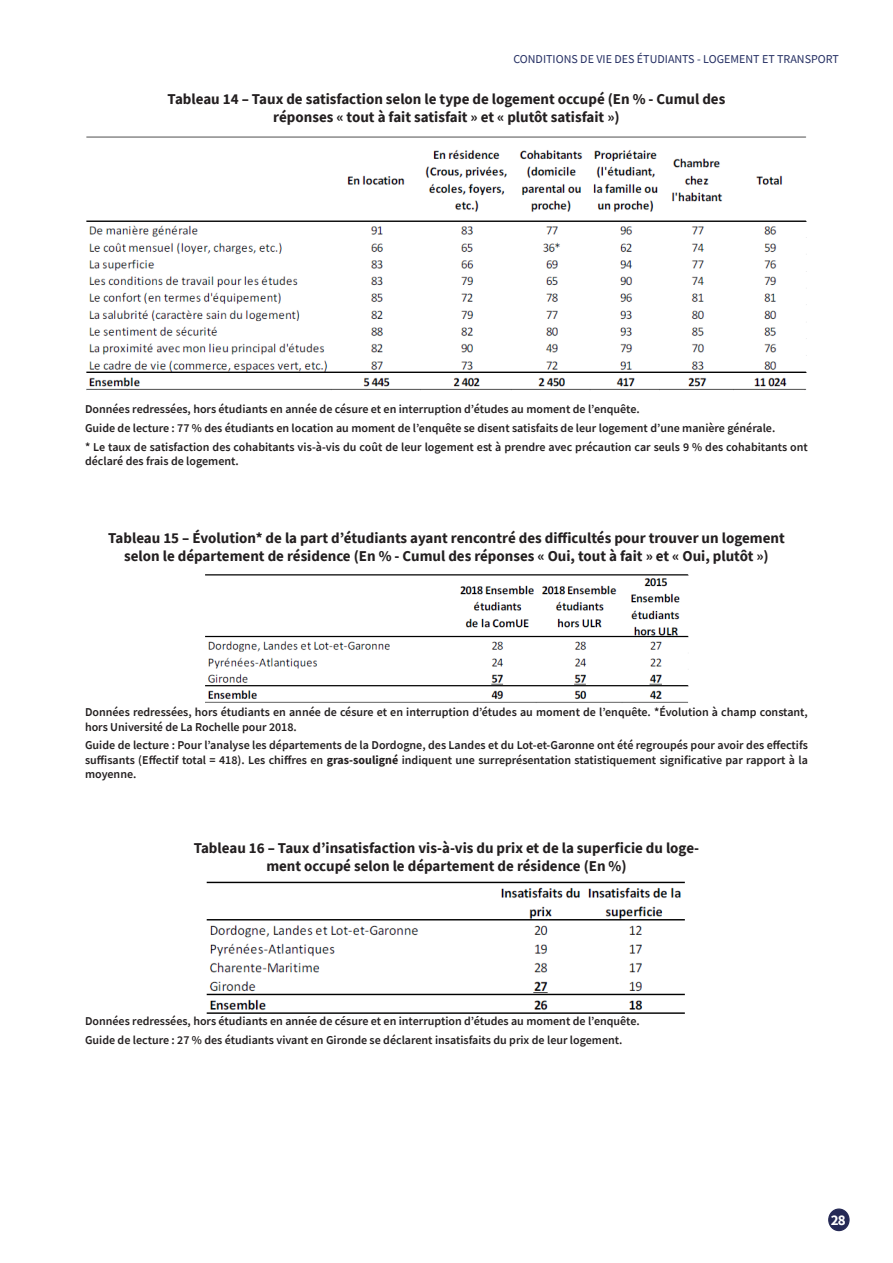
<style>
.page{position:relative;width:893px;height:1263px;background:#fff}
.page>*{position:absolute;margin:0;border:0;box-sizing:border-box;transform-origin:0 0}
.Légende_tableau{font:700 15px/18px "Source Sans Pro";color:#231f20;text-align:center}
.t1{font:700 15px "Source Sans Pro";color:#fff}
.Source{font:600 12px/14.4px "Source Sans Pro";color:#231f20}
.t2{font:12px "Source Sans Pro";color:#252f63}
.s1{font-weight:700}
</style>
<div class="page">
<div style="left:829px;top:1209px;width:20px;height:21px;background:#252955;border-radius:50%"></div>
<div style="left:828px;top:1208px;width:22px;height:23px;border:1px solid #252955;border-radius:50%"></div>
<img style="left:205px;top:574px;width:484px;height:129px">
<img style="left:206px;top:881px;width:479px;height:133px">
<img style="left:86px;top:136px;width:721px;height:254px">
<p class="t2" style="left:513px;top:51px;width:327px">CONDITIONS DE VIE DES ÉTUDIANTS - LOGEMENT ET TRANSPORT</p>
<p class="Légende_tableau" style="left:168px;top:90px;width:559px">Tableau 14 – Taux de satisfaction selon le type de logement occupé (En % - Cumul des réponses « tout à fait satisfait » et « plutôt satisfait »)</p>
<p class="Source" style="left:85px;top:402px;width:556px">Données redressées, hors étudiants en année de césure et en interruption d’études au moment de l’enquête.</p>
<p class="Source" style="left:85px;top:421px;width:692px">Guide de lecture : 77 % des étudiants en location au moment de l’enquête se disent satisfaits de leur logement d’une manière générale.</p>
<p class="Source" style="left:85px;top:439px;width:724px">* Le taux de satisfaction des cohabitants vis-à-vis du coût de leur logement est à prendre avec précaution car seuls 9 % des cohabitants ont déclaré des frais de logement.</p>
<p class="Légende_tableau" style="left:108px;top:528px;width:678px">Tableau 15 – Évolution* de la part d’étudiants ayant rencontré des difficultés pour trouver un logement selon le département de résidence (En % - Cumul des réponses « Oui, tout à fait » et « Oui, plutôt »)</p>
<p class="Source" style="left:85px;top:705px;width:724px">Données redressées, hors étudiants en année de césure et en interruption d’études au moment de l’enquête. *Évolution à champ constant, hors Université de La Rochelle pour 2018.</p>
<p class="Source" style="left:85px;top:738px;width:724px;text-align:justify">Guide de lecture : Pour l’analyse les départements de la Dordogne, des Landes et du Lot-et-Garonne ont été regroupés pour avoir des effectifs suffisants (Effectif total = 418). Les chiffres en <span class="s1">gras-souligné</span> indiquent une surreprésentation statistiquement significative par rapport à la moyenne.</p>
<p class="Légende_tableau" style="left:194px;top:839px;width:507px">Tableau 16 – Taux d’insatisfaction vis-à-vis du prix et de la superficie du loge&shy;ment occupé selon le département de résidence (En %)</p>
<p class="Source" style="left:85px;top:1014px;width:556px">Données redressées, hors étudiants en année de césure et en interruption d’études au moment de l’enquête.</p>
<p class="Source" style="left:85px;top:1033px;width:539px">Guide de lecture : 27 % des étudiants vivant en Gironde se déclarent insatisfaits du prix de leur logement.</p>
<p class="t1" style="left:831px;top:1210px;width:16px">28</p>
</div>
